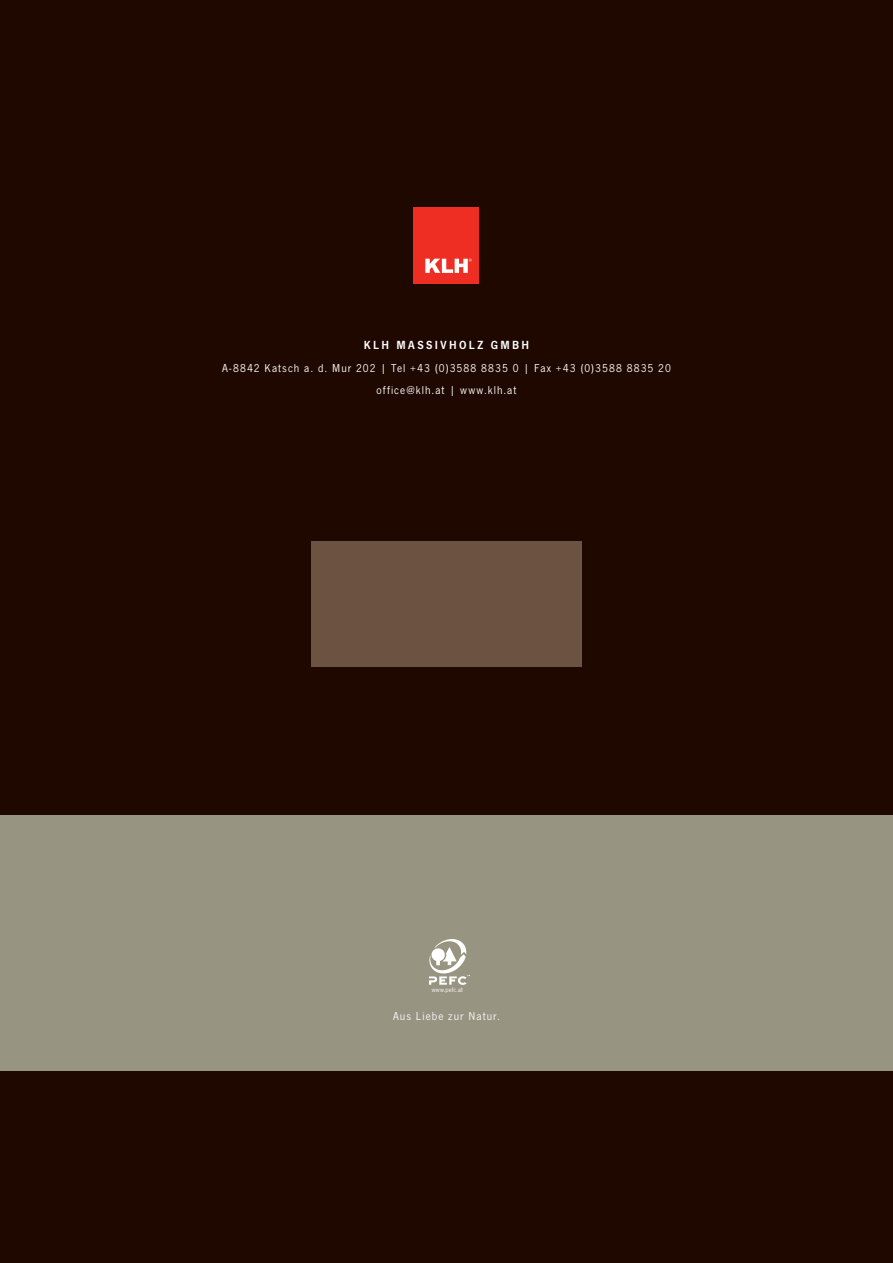
<style>
.page{position:relative;width:893px;height:1263px;background:#1e0800}
.page>*{position:absolute;margin:0;border:0;box-sizing:border-box;transform-origin:0 0}
.t1{font:600 12.15px "News Got T";letter-spacing:.195em;color:#fff}
.t2{font:11.85px "News Got T";letter-spacing:.09em;color:#fff}
.Bildtexte{font:6.75px "News Got T";letter-spacing:.025em;color:#fff}
</style>
<div class="page">
<div style="left:0;top:815px;width:893px;height:255px;background:#979481"></div>
<div style="left:414px;top:207px;width:65px;height:77px;background:#ee2e22"></div>
<svg style="left:425px;top:259px;width:47px;height:14px"></svg>
<div style="left:311px;top:541px;width:270px;height:125px;background:#6c5341"></div>
<img style="left:429px;top:940px;width:40px;height:45px">
<p class="t1" style="left:364px;top:338px;width:167px">KLH MASSIVHOLZ GMBH</p>
<p class="t2" style="left:222px;top:361px;width:450px">A-8842 Katsch a. d. Mur 202 | Tel +43 (0)3588 8835 0 | Fax +43 (0)3588 8835 20</p>
<p class="t2" style="left:377px;top:384px;width:141px">office@klh.at | www.klh.at</p>
<p class="Bildtexte" style="left:432px;top:986px;width:33px">www.pefc.at</p>
<p class="t2" style="left:393px;top:1010px;width:108px">Aus Liebe zur Natur.</p>
</div>
